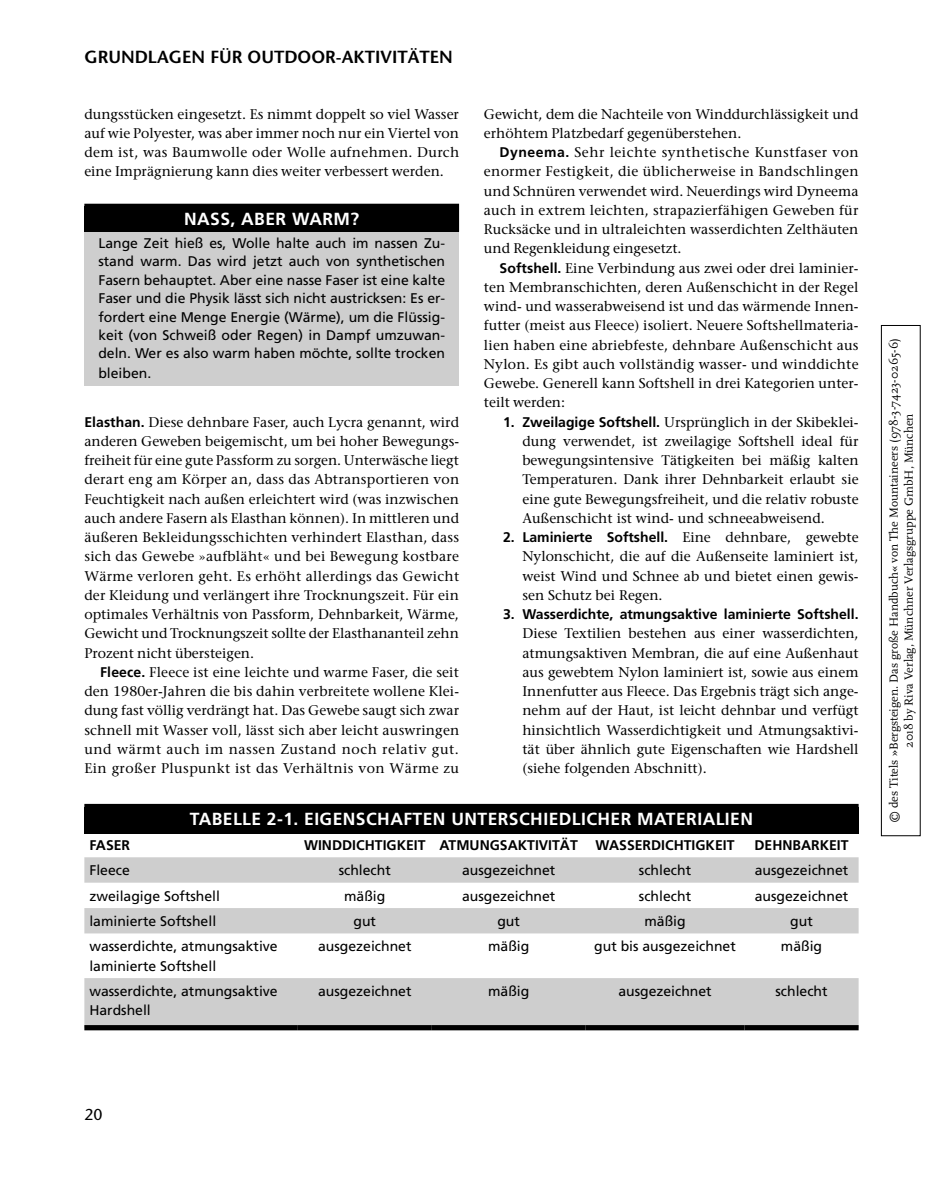
<style>
.page{position:relative;width:943px;height:1191px;background:#fff}
.page>*{position:absolute;margin:0;border:0;box-sizing:border-box;transform-origin:0 0}
._04_Tabelle_Header{font:700 17.5px "Frutiger";letter-spacing:.025em;color:#fff}
.t1{font:600 17.5px "Stone Sans";color:#000}
._01_Kasten_Titel{font:700 17.5px "Frutiger";letter-spacing:.025em;color:#fff}
.t2{font:15.75px "Stone Sans";color:#000}
._00_Text_ohne_Einrüc{font:14px/19.2px "Stone Serif";color:#000;text-align:justify}
._00_Text{font:14px/19.2px "Stone Serif";color:#000;text-align:justify}
._01_Kasten_Text{font:14px/18.6px "Frutiger";color:#000;text-align:justify}
._04_TabellenText{font:14px/19.2px "Frutiger LT Std";color:#000}
._04_Tabelle_Kopfzeil{font:700 14px "Frutiger";color:#000}
.t3{font:12.25px/14.9px "Scala Pro";color:#000;text-align:center}
.s1{font-family:"Frutiger";font-weight:700}
</style>
<div class="page">
<div style="left:84px;top:207px;width:375px;height:26px;background:#cecece"></div>
<div style="left:84px;top:204px;width:375px;height:28px;background:#000"></div>
<div style="left:84px;top:233px;width:375px;height:153px;background:#cecece"></div>
<div style="left:84px;top:807px;width:774px;height:26px;background:#000"></div>
<div style="left:84px;top:804px;width:774px;height:28px;background:#000"></div>
<svg style="left:84px;top:857px;width:774px;height:168px;fill:#cecece"></svg>
<div style="left:84px;top:1025px;width:214px;height:5px;background:#000"></div>
<div style="left:298px;top:1025px;width:134px;height:5px;background:#000"></div>
<div style="left:432px;top:1025px;width:153px;height:5px;background:#000"></div>
<div style="left:585px;top:1025px;width:159px;height:5px;background:#000"></div>
<div style="left:744px;top:1025px;width:114px;height:5px;background:#000"></div>
<div style="left:881px;top:325px;width:39px;height:511px;border:1px solid #000"></div>
<p class="t1" style="left:84px;top:46px;width:370px">GRUNDLAGEN FÜR OUTDOOR-AKTIVITÄTEN</p>
<p class="_00_Text" style="left:84px;top:104px;width:376px">dungsstücken eingesetzt. Es nimmt doppelt so viel Wasser auf wie Polyester, was aber immer noch nur ein Viertel von dem ist, was Baumwolle oder Wolle aufnehmen. Durch eine Imprägnierung kann dies weiter verbessert werden.</p>
<p class="_01_Kasten_Titel" style="left:184px;top:208px;width:177px">NASS, ABER WARM?</p>
<p class="_01_Kasten_Text" style="left:98px;top:234px;width:348px">Lange Zeit hieß es, Wolle halte auch im nassen Zu&shy;stand warm. Das wird jetzt auch von synthetischen Fasern behauptet. Aber eine nasse Faser ist eine kalte Faser und die Physik lässt sich nicht austricksen: Es er&shy;fordert eine Menge Energie (Wärme), um die Flüssig&shy;keit (von Schweiß oder Regen) in Dampf umzuwan&shy;deln. Wer es also warm haben möchte, sollte trocken bleiben.</p>
<p class="_00_Text_ohne_Einrüc" style="left:84px;top:412px;width:376px"><span class="s1">Elasthan.</span> Diese dehnbare Faser, auch Lycra genannt, wird anderen Geweben beigemischt, um bei hoher Bewegungs&shy;freiheit für eine gute Passform zu sorgen. Unterwäsche liegt derart eng am Körper an, dass das Abtransportieren von Feuchtigkeit nach außen erleichtert wird (was inzwischen auch andere Fasern als Elasthan können). In mittleren und äußeren Bekleidungsschichten verhindert Elasthan, dass sich das Gewebe »aufbläht« und bei Bewegung kostbare Wärme verloren geht. Es erhöht allerdings das Gewicht der Kleidung und verlängert ihre Trocknungszeit. Für ein optimales Verhältnis von Passform, Dehnbarkeit, Wärme, Gewicht und Trocknungszeit sollte der Elasthananteil zehn Prozent nicht übersteigen.</p>
<p class="_00_Text" style="left:84px;top:662px;width:376px;text-indent:16px"><span class="s1">Fleece.</span> Fleece ist eine leichte und warme Faser, die seit den 1980er-Jahren die bis dahin verbreitete wollene Klei&shy;dung fast völlig verdrängt hat. Das Gewebe saugt sich zwar schnell mit Wasser voll, lässt sich aber leicht auswringen und wärmt auch im nassen Zustand noch relativ gut.<br>Ein großer Pluspunkt ist das Verhältnis von Wärme zu</p>
<p class="_00_Text" style="left:484px;top:104px;width:376px">Gewicht, dem die Nachteile von Winddurchlässigkeit und erhöhtem Platzbedarf gegenüberstehen.</p>
<p class="_00_Text" style="left:484px;top:143px;width:376px;text-indent:16px"><span class="s1">Dyneema.</span> Sehr leichte synthetische Kunstfaser von enormer Festigkeit, die üblicherweise in Bandschlingen und Schnüren verwendet wird. Neuerdings wird Dyneema auch in extrem leichten, strapazierfähigen Geweben für Rucksäcke und in ultraleichten wasserdichten Zelthäuten und Regenkleidung eingesetzt.</p>
<p class="_00_Text" style="left:484px;top:258px;width:376px;text-indent:16px"><span class="s1">Softshell.</span> Eine Verbindung aus zwei oder drei laminier&shy;ten Membranschichten, deren Außenschicht in der Regel wind- und wasserabweisend ist und das wärmende Innen&shy;futter (meist aus Fleece) isoliert. Neuere Softshellmateria&shy;lien haben eine abriebfeste, dehnbare Außenschicht aus Nylon. Es gibt auch vollständig wasser- und winddichte Gewebe. Generell kann Softshell in drei Kategorien unter&shy;teilt werden:</p>
<p class="_00_Text_ohne_Einrüc" style="left:522px;top:412px;width:338px;text-indent:-19px"><span class="s1">1. Zweilagige Softshell.</span> Ursprünglich in der Skibeklei&shy;dung verwendet, ist zweilagige Softshell ideal für bewegungsintensive Tätigkeiten bei mäßig kalten Temperaturen. Dank ihrer Dehnbarkeit erlaubt sie eine gute Bewegungsfreiheit, und die relativ robuste Außenschicht ist wind- und schneeabweisend.</p>
<p class="_00_Text_ohne_Einrüc" style="left:522px;top:528px;width:338px;text-indent:-19px"><span class="s1">2. Laminierte Softshell.</span> Eine dehnbare, gewebte Nylonschicht, die auf die Außenseite laminiert ist, weist Wind und Schnee ab und bietet einen gewis&shy;sen Schutz bei Regen.</p>
<p class="_00_Text_ohne_Einrüc" style="left:522px;top:605px;width:338px;text-indent:-19px"><span class="s1">3. Wasserdichte, atmungsaktive laminierte Softshell.<br></span>Diese Textilien bestehen aus einer wasserdichten, atmungsaktiven Membran, die auf eine Außenhaut aus gewebtem Nylon laminiert ist, sowie aus einem Innenfutter aus Fleece. Das Ergebnis trägt sich ange&shy;nehm auf der Haut, ist leicht dehnbar und verfügt hinsichtlich Wasserdichtigkeit und Atmungsaktivi&shy;tät über ähnlich gute Eigenschaften wie Hardshell (siehe folgenden Abschnitt).</p>
<p class="_04_Tabelle_Header" style="left:190px;top:808px;width:564px">TABELLE 2-1. EIGENSCHAFTEN UNTERSCHIEDLICHER MATERIALIEN</p>
<p class="_04_Tabelle_Kopfzeil" style="left:89px;top:836px;width:42px">FASER</p>
<p class="_04_Tabelle_Kopfzeil" style="left:304px;top:836px;width:123px">WINDDICHTIGKEIT</p>
<p class="_04_Tabelle_Kopfzeil" style="left:439px;top:836px;width:140px">ATMUNGSAKTIVITÄT</p>
<p class="_04_Tabelle_Kopfzeil" style="left:595px;top:836px;width:140px">WASSERDICHTIGKEIT</p>
<p class="_04_Tabelle_Kopfzeil" style="left:754px;top:836px;width:96px">DEHNBARKEIT</p>
<p class="_04_TabellenText" style="left:89px;top:860px;width:42px">Fleece</p>
<p class="_04_TabellenText" style="left:339px;top:860px;width:54px">schlecht</p>
<p class="_04_TabellenText" style="left:462px;top:860px;width:95px">ausgezeichnet</p>
<p class="_04_TabellenText" style="left:639px;top:860px;width:54px">schlecht</p>
<p class="_04_TabellenText" style="left:754px;top:860px;width:95px">ausgezeichnet</p>
<p class="_04_TabellenText" style="left:89px;top:886px;width:132px">zweilagige Softshell</p>
<p class="_04_TabellenText" style="left:344px;top:886px;width:43px">mäßig</p>
<p class="_04_TabellenText" style="left:462px;top:886px;width:95px">ausgezeichnet</p>
<p class="_04_TabellenText" style="left:639px;top:886px;width:54px">schlecht</p>
<p class="_04_TabellenText" style="left:754px;top:886px;width:95px">ausgezeichnet</p>
<p class="_04_TabellenText" style="left:89px;top:911px;width:128px">laminierte Softshell</p>
<p class="_04_TabellenText" style="left:353px;top:911px;width:24px">gut</p>
<p class="_04_TabellenText" style="left:497px;top:911px;width:24px">gut</p>
<p class="_04_TabellenText" style="left:644px;top:911px;width:43px">mäßig</p>
<p class="_04_TabellenText" style="left:790px;top:911px;width:24px">gut</p>
<p class="_04_TabellenText" style="left:89px;top:937px;width:190px">wasserdichte, atmungsaktive laminierte Softshell</p>
<p class="_04_TabellenText" style="left:318px;top:937px;width:95px">ausgezeichnet</p>
<p class="_04_TabellenText" style="left:488px;top:937px;width:43px">mäßig</p>
<p class="_04_TabellenText" style="left:594px;top:937px;width:143px">gut bis ausgezeichnet</p>
<p class="_04_TabellenText" style="left:781px;top:937px;width:43px">mäßig</p>
<p class="_04_TabellenText" style="left:89px;top:981px;width:190px">wasserdichte, atmungsaktive<br>Hardshell</p>
<p class="_04_TabellenText" style="left:318px;top:981px;width:95px">ausgezeichnet</p>
<p class="_04_TabellenText" style="left:488px;top:981px;width:43px">mäßig</p>
<p class="_04_TabellenText" style="left:618px;top:981px;width:95px">ausgezeichnet</p>
<p class="_04_TabellenText" style="left:775px;top:981px;width:54px">schlecht</p>
<p class="t3" style="left:886px;top:823px;width:487px;rotate:-90deg">© des Titels »Bergsteigen. Das große Handbuch« von The Mountaineers (978-3-7423-0265-6)<br>2018 by Riva Verlag, Münchner Verlagsgruppe GmbH, München</p>
<p class="t2" style="left:84px;top:1105px;width:20px">20</p>
</div>
